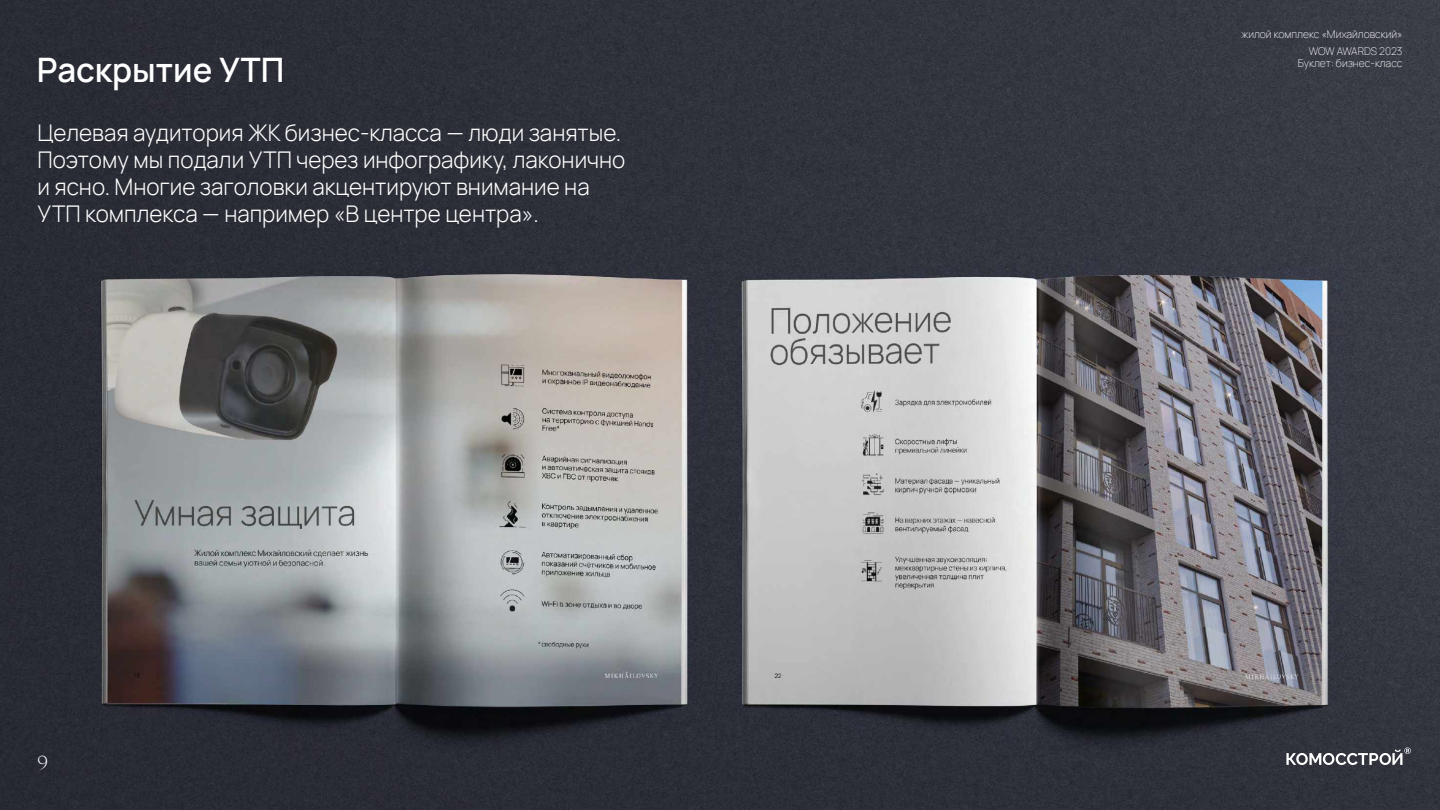
<style>
.page{position:relative;width:1440px;height:810px;background:#fff}
.page>*{position:absolute;margin:0;border:0;box-sizing:border-box;transform-origin:0 0}
.t1{font:600 33px "Manrope";color:#fff}
.t2{font:300 22.5px/27px "Manrope";color:#fff}
.t3{font:300 20.25px "Wremena";color:#fff}
.t4{font:200 10.5px/17.1px "Manrope";color:#fff;text-align:right}
</style>
<div class="page">
<img style="left:0;top:0;width:1440px;height:810px">
<svg style="left:1286px;top:748px;width:125px;height:17px"></svg>
<h1 class="t1" style="left:37px;top:43px;width:249px">Раскрытие УТП</h1>
<p class="t2" style="left:38px;top:118px;width:589px">Целевая аудитория ЖК бизнес-класса — люди занятые.<br>Поэтому мы подали УТП через инфографику, лаконично и ясно. Многие заголовки акцентируют внимание на УТП комплекса — например «В центре центра».</p>
<p class="t3" style="left:38px;top:747px;width:12px">9</p>
<p class="t4" style="left:1241px;top:25px;width:163px">жилой комплекс «Михайловский»<br>WOW AWARDS 2023</p>
<p class="t4" style="left:1298px;top:54px;width:106px">Буклет: бизнес-класс</p>
</div>
